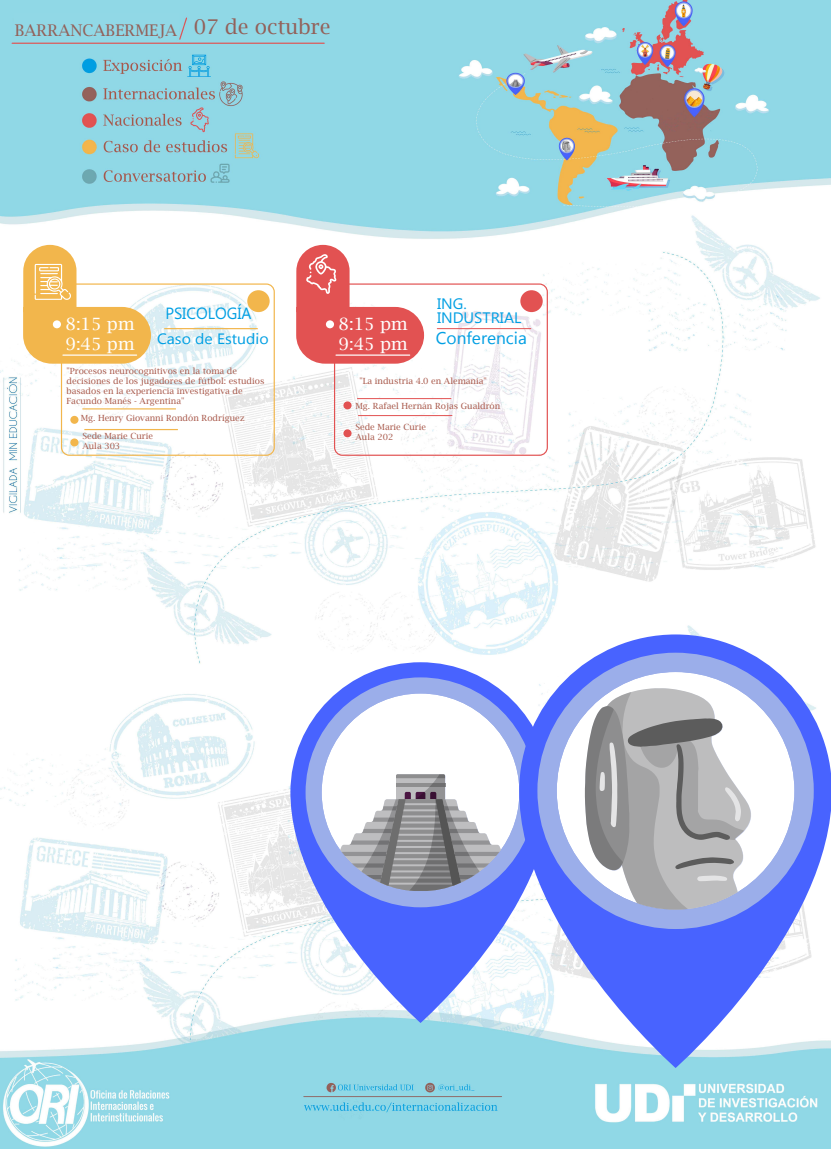
<style>
.page{position:relative;width:831px;height:1149px;background:#fff}
.page>*{position:absolute;margin:0;border:0;box-sizing:border-box;transform-origin:0 0}
.t1{font:16.98px/20.4px "Lucida Bright";color:#fff}
.t2{font:16.98px "Microsoft New Tai Lue";color:#009fe3}
.t3{font:16.26px "Microsoft Phags Pa";color:#009fe3;scale:.95 1}
.t4{font:16.11px "Lucida Bright";color:#93615a}
.t5{font:15.18px/14.5px "Microsoft Phags Pa";color:#009fe3}
.t6{font:14.97px "Microsoft New Tai Lue";color:#009fe3;scale:1.06 1}
.t7{font:8.49px/10.2px "Lucida Bright";color:#a8584a}
.s1{font-size:20.4px}
</style>
<div class="page">
<img style="left:0;top:0;width:831px;height:1149px">
<div style="left:14px;top:13px;width:165px;height:24px;background:#91d8e6"></div>
<div style="left:334px;top:283px;width:214px;height:173px;border:1px solid #e25252;border-radius:8px"></div>
<hr style="left:437px;top:328px;width:94px;height:1px;background:#e25252">
<hr style="left:358px;top:415px;width:94px;height:1px;background:#e25252">
<hr style="left:357px;top:398px;width:94px;height:1px;background:#e25252">
<div style="left:343px;top:429px;width:9px;height:8px;background:#e25252;border-radius:50%"></div>
<div style="left:343px;top:401px;width:9px;height:8px;background:#e25252;border-radius:50%"></div>
<div style="left:520px;top:290px;width:23px;height:22px;background:#e25252;border-radius:50%"></div>
<svg style="left:296px;top:245px;width:128px;height:119px"></svg>
<div style="left:61px;top:283px;width:214px;height:173px;border:1px solid #f2b64c;border-radius:8px"></div>
<hr style="left:164px;top:328px;width:94px;height:1px;background:#f2b64c">
<hr style="left:84px;top:429px;width:94px;height:1px;background:#f2b64c">
<hr style="left:82px;top:408px;width:94px;height:2px;background:#f2b64c">
<div style="left:70px;top:438px;width:9px;height:8px;background:#f2b64c;border-radius:50%"></div>
<div style="left:70px;top:416px;width:9px;height:8px;background:#f2b64c;border-radius:50%"></div>
<div style="left:247px;top:290px;width:23px;height:22px;background:#f2b64c;border-radius:50%"></div>
<svg style="left:23px;top:245px;width:128px;height:119px"></svg>
<svg style="left:290px;top:662px;width:261px;height:361px;fill:#4863ff"></svg>
<div style="left:306px;top:677px;width:229px;height:230px;background:#9baeea;border-radius:50%"></div>
<div style="left:322px;top:694px;width:197px;height:197px;background:#fff;border-radius:50%"></div>
<svg style="left:322px;top:774px;width:197px;height:117px"></svg>
<svg style="left:519px;top:634px;width:312px;height:434px"></svg>
<div style="left:537px;top:653px;width:277px;height:276px;background:#9baeea;border-radius:50%"></div>
<div style="left:557px;top:672px;width:237px;height:238px;background:#fff;border-radius:50%"></div>
<svg style="left:585px;top:688px;width:166px;height:222px"></svg>
<h3 class="t4" style="left:15px;top:21px;width:317px">BARRANCABERMEJA <span class="s1">07 de octubre</span></h3>
<h1 class="t1" style="left:65px;top:313px;width:71px">8:15 pm<br>9:45 pm</h1>
<h2 class="t3" style="left:165px;top:302px;width:92px">PSICOLOGÍA</h2>
<h3 class="t6" style="left:157px;top:331px;width:107px">Caso de Estudio</h3>
<p class="t7" style="left:67px;top:365px;width:199px">"Procesos neurocognitivos en la toma de decisiones de los jugadores de fútbol: estudios basados en la experiencia investigativa de Facundo Manés - Argentina"</p>
<p class="t7" style="left:82px;top:431px;width:72px">Sede Marie Curie<br>Aula 303</p>
<p class="t7" style="left:81px;top:413px;width:166px">Mg. Henry Giovanni Rondón Rodríguez</p>
<h1 class="t1" style="left:339px;top:313px;width:71px">8:15 pm<br>9:45 pm</h1>
<h3 class="t5" style="left:437px;top:295px;width:86px">ING.<br>INDUSTRIAL</h3>
<h1 class="t2" style="left:436px;top:329px;width:93px">Conferencia</h1>
<p class="t7" style="left:359px;top:376px;width:129px">"La industria 4.0 en Alemania"</p>
<p class="t7" style="left:355px;top:421px;width:72px">Sede Marie Curie<br>Aula 202</p>
<p class="t7" style="left:355px;top:401px;width:146px">Mg. Rafael Hernán Rojas Gualdrón</p>
</div>
